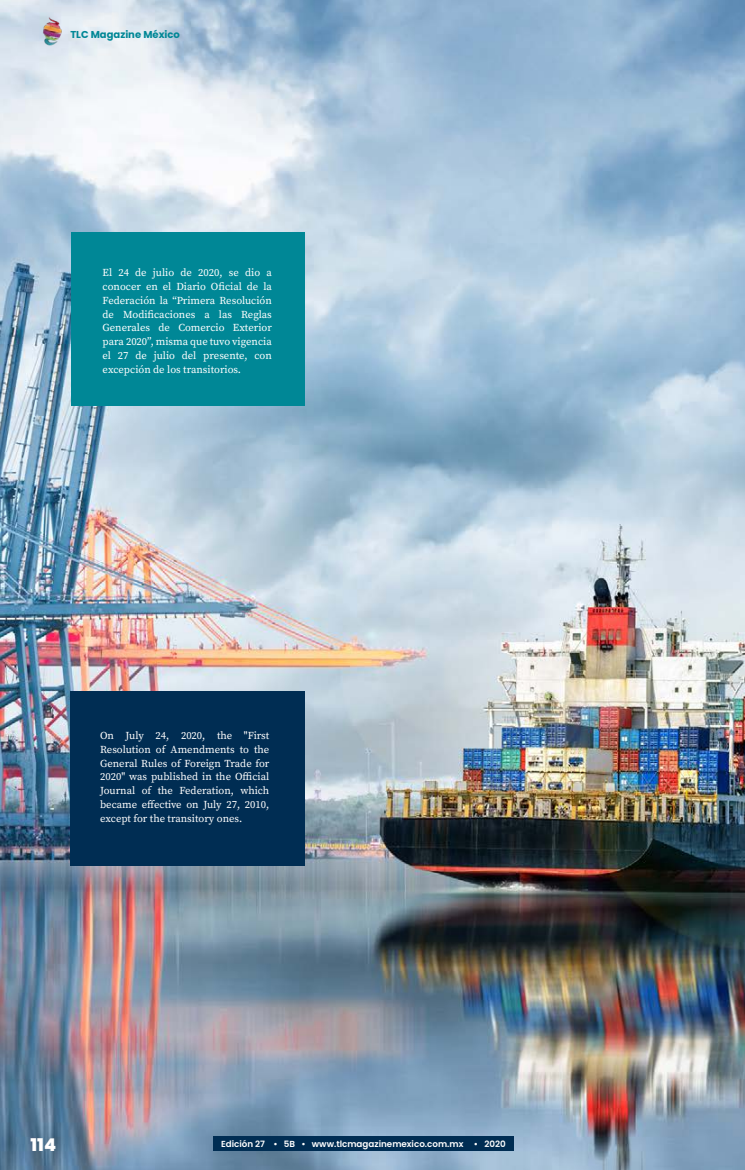
<style>
.page{position:relative;width:745px;height:1170px;background:#fff}
.page>*{position:absolute;margin:0;border:0;box-sizing:border-box;transform-origin:0 0}
.t1{font:800 17.5px "Poppins";color:#fff}
.t2{font:10.62px/13.8px "Source Serif Pro";color:#fff;text-align:justify}
.t3{font:700 10px "Poppins";color:#008796}
.t4{font:600 8.75px "Poppins";color:#fff}
</style>
<div class="page">
<img style="left:0;top:0;width:744px;height:1169px">
<div style="left:71px;top:232px;width:233px;height:173px;background:#008796"></div>
<div style="left:70px;top:690px;width:234px;height:175px;background:#002d53"></div>
<div style="left:213px;top:1136px;width:300px;height:14px;background:#002d53"></div>
<img style="left:37px;top:17px;width:29px;height:29px">
<p class="t3" style="left:70px;top:29px;width:111px">TLC Magazine México</p>
<p class="t2" style="left:102px;top:266px;width:171px">El 24 de julio de 2020, se dio a conocer en el Diario Oficial de la Federación la “Primera Resolución de Modificaciones a las Reglas Generales de Comercio Exterior para 2020”, misma que tuvo vigencia el 27 de julio del presente, con excepción de los transitorios.</p>
<p class="t2" style="left:100px;top:728px;width:171px">On July 24, 2020, the "First Resolution of Amendments to the General Rules of Foreign Trade for 2020" was published in the Official Journal of the Federation, which became effective on July 27, 2010, except for the transitory ones.</p>
<h1 class="t1" style="left:30px;top:1134px;width:27px">114</h1>
<p class="t4" style="left:221px;top:1138px;width:286px">Edición 27 • 5B • www.tlcmagazinemexico.com.mx • 2020</p>
</div>
